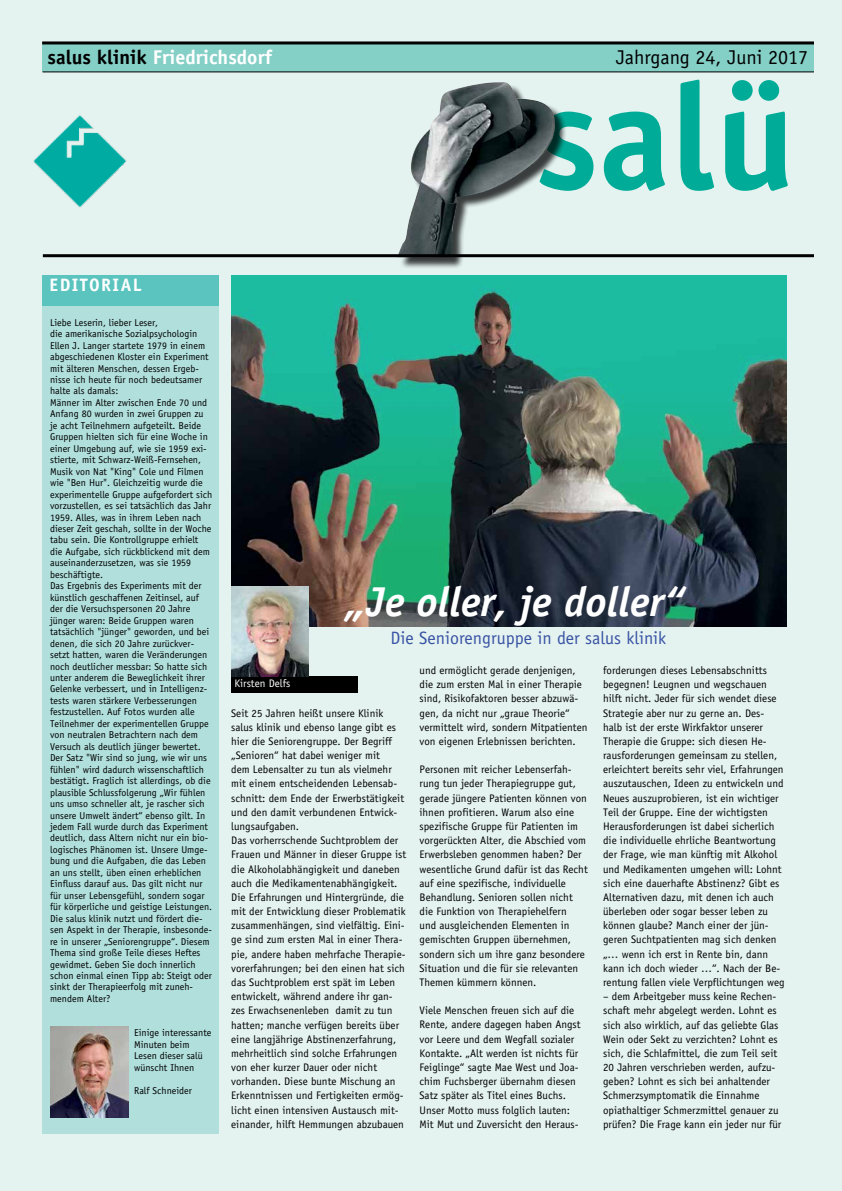
<style>
.page{position:relative;width:842px;height:1191px;background:#e4f3f0}
.page>*{position:absolute;margin:0;border:0;box-sizing:border-box;transform-origin:0 0}
.t1{font:700 150px "Officina Sans Std";color:#00ac98}
.t2{font:italic 700 41.8px "Officina Sans Std";color:#fff}
.t3{font:700 20px "Officina Sans Std";color:#fff}
.t4{font:20px "Officina Sans Std";color:#000}
.t5{font:700 18px "Officina Sans Std";letter-spacing:.08em;color:#fff}
.t6{font:17.9px "Officina Sans Std";color:#3953a4}
.t7{font:11px/14.2px "Officina Sans Std";color:#000}
.t8{font:11px "Officina Sans Std";color:#fff}
.t9{font:10px/11.5px "Officina Sans Std";color:#000}
.s1{color:#000}
</style>
<div class="page">
<div style="left:43px;top:305px;width:176px;height:828px;background:#b0dfdc"></div>
<div style="left:43px;top:275px;width:176px;height:30px;background:#5bc4bf"></div>
<img style="left:51px;top:1026px;width:78px;height:92px">
<div style="left:231px;top:676px;width:126px;height:16px;background:#000"></div>
<img style="left:232px;top:276px;width:554px;height:351px">
<img style="left:231px;top:586px;width:78px;height:90px">
<div style="left:399px;top:84px;width:168px;height:186px;background:#000;opacity:.75"></div>
<img style="left:398px;top:82px;width:157px;height:172px">
<img style="left:33px;top:114px;width:94px;height:94px">
<hr style="left:43px;top:254px;width:771px;height:3px;background:#000">
<div style="left:43px;top:42px;width:771px;height:29px;background:#84cfc6"></div>
<hr style="left:42px;top:41px;width:772px;height:3px;background:#000">
<hr style="left:43px;top:71px;width:771px;height:1px;background:#000">
<h3 class="t3" style="left:48px;top:44px;width:226px"><span class="s1">salus klinik</span> Friedrichsdorf</h3>
<h3 class="t4" style="left:616px;top:45px;width:193px">Jahrgang 24, Juni 2017</h3>
<h1 class="t1" style="left:535px;top:44px;width:262px">salü</h1>
<h3 class="t5" style="left:50px;top:274px;width:94px">EDITORIAL</h3>
<p class="t9" style="left:50px;top:316px;width:164px">Liebe Leserin, lieber Leser,<br>die amerikanische Sozialpsychologin Ellen J. Langer startete 1979 in einem abgeschiedenen Kloster ein Experiment mit älteren Menschen, dessen Ergeb&shy;nisse ich heute für noch bedeutsamer halte als damals:<br>Männer im Alter zwischen Ende 70 und Anfang 80 wurden in zwei Gruppen zu je acht Teilnehmern aufgeteilt. Beide Gruppen hielten sich für eine Woche in einer Umgebung auf, wie sie 1959 exi&shy;stierte, mit Schwarz-Weiß-Fernsehen, Musik von Nat "King" Cole und Filmen wie "Ben Hur". Gleichzeitig wurde die experimentelle Gruppe aufgefordert sich vorzustellen, es sei tatsächlich das Jahr 1959. Alles, was in ihrem Leben nach dieser Zeit geschah, sollte in der Woche tabu sein. Die Kontrollgruppe erhielt die Aufgabe, sich rückblickend mit dem auseinanderzusetzen, was sie 1959 beschäftigte.<br>Das Ergebnis des Experiments mit der künstlich geschaffenen Zeitinsel, auf der die Versuchspersonen 20 Jahre jünger waren: Beide Gruppen waren tatsächlich "jünger" geworden, und bei denen, die sich 20 Jahre zurückver&shy;setzt hatten, waren die Veränderungen noch deutlicher messbar: So hatte sich unter anderem die Beweglichkeit ihrer Gelenke verbessert, und in Intelligenz&shy;tests waren stärkere Verbesserungen festzustellen. Auf Fotos wurden alle Teilnehmer der experimentellen Gruppe von neutralen Betrachtern nach dem Versuch als deutlich jünger bewertet.<br>Der Satz "Wir sind so jung, wie wir uns fühlen" wird dadurch wissenschaftlich bestätigt. Fraglich ist allerdings, ob die plausible Schlussfolgerung „Wir fühlen uns umso schneller alt, je rascher sich unsere Umwelt ändert“ ebenso gilt. In jedem Fall wurde durch das Experiment deutlich, dass Altern nicht nur ein bio&shy;logisches Phänomen ist. Unsere Umge&shy;bung und die Aufgaben, die das Leben an uns stellt, üben einen erheblichen Einfluss darauf aus. Das gilt nicht nur für unser Lebensgefühl, sondern sogar für körperliche und geistige Leistungen.<br>Die salus klinik nutzt und fördert die&shy;sen Aspekt in der Therapie, insbesonde&shy;re in unserer „Seniorengruppe“. Diesem Thema sind große Teile dieses Heftes gewidmet. Geben Sie doch innerlich schon einmal einen Tipp ab: Steigt oder sinkt der Therapieerfolg mit zuneh&shy;mendem Alter?</p>
<p class="t9" style="left:134px;top:1027px;width:79px">Einige interessante<br>Minuten beim<br>Lesen dieser salü wünscht Ihnen</p>
<p class="t9" style="left:134px;top:1084px;width:59px">Ralf Schneider</p>
<h2 class="t2" style="left:346px;top:576px;width:340px">„Je oller, je doller“</h2>
<h3 class="t6" style="left:391px;top:627px;width:277px">Die Seniorengruppe in der salus klinik</h3>
<p class="t8" style="left:234px;top:677px;width:58px">Kirsten Delfs</p>
<p class="t7" style="left:231px;top:706px;width:176px">Seit 25 Jahren heißt unsere Klinik salus klinik und ebenso lange gibt es hier die Seniorengruppe. Der Begriff „Senioren“ hat dabei weniger mit<br>dem Lebensalter zu tun als vielmehr mit einem entscheidenden Lebensab&shy;schnitt: dem Ende der Erwerbstätigkeit und den damit verbundenen Entwick&shy;lungsaufgaben.<br>Das vorherrschende Suchtproblem der Frauen und Männer in dieser Gruppe ist die Alkoholabhängigkeit und daneben auch die Medikamentenabhängigkeit.<br>Die Erfahrungen und Hintergründe, die mit der Entwicklung dieser Problematik zusammenhängen, sind vielfältig. Eini&shy;ge sind zum ersten Mal in einer Thera&shy;pie, andere haben mehrfache Therapie&shy;vorerfahrungen; bei den einen hat sich das Suchtproblem erst spät im Leben entwickelt, während andere ihr gan&shy;zes Erwachsenenleben damit zu tun hatten; manche verfügen bereits über eine langjährige Abstinenzerfahrung, mehrheitlich sind solche Erfahrungen von eher kurzer Dauer oder nicht vorhanden. Diese bunte Mischung an Erkenntnissen und Fertigkeiten ermög&shy;licht einen intensiven Austausch mit&shy;einander, hilft Hemmungen abzubauen</p>
<p class="t7" style="left:420px;top:663px;width:169px">und ermöglicht gerade denjenigen, die zum ersten Mal in einer Therapie sind, Risikofaktoren besser abzuwä&shy;gen, da nicht nur „graue Theorie“ vermittelt wird, sondern Mitpatienten von eigenen Erlebnissen berichten.</p>
<p class="t7" style="left:420px;top:762px;width:170px">Personen mit reicher Lebenserfah&shy;rung tun jeder Therapiegruppe gut, gerade jüngere Patienten können von ihnen profitieren. Warum also eine spezifische Gruppe für Patienten im vorgerückten Alter, die Abschied vom Erwerbsleben genommen haben? Der wesentliche Grund dafür ist das Recht auf eine spezifische, individuelle Behandlung. Senioren sollen nicht die Funktion von Therapiehelfern<br>und ausgleichenden Elementen in gemischten Gruppen übernehmen, sondern sich um ihre ganz besondere Situation und die für sie relevanten Themen kümmern können.</p>
<p class="t7" style="left:420px;top:1003px;width:163px">Viele Menschen freuen sich auf die Rente, andere dagegen haben Angst vor Leere und dem Wegfall sozialer Kontakte. „Alt werden ist nichts für Feiglinge“ sagte Mae West und Joa&shy;chim Fuchsberger übernahm diesen Satz später als Titel eines Buchs.<br>Unser Motto muss folglich lauten:<br>Mit Mut und Zuversicht den Heraus-</p>
<p class="t7" style="left:603px;top:663px;width:183px">forderungen dieses Lebensabschnitts begegnen! Leugnen und wegschauen hilft nicht. Jeder für sich wendet diese Strategie aber nur zu gerne an. Des&shy;halb ist der erste Wirkfaktor unserer Therapie die Gruppe: sich diesen He&shy;rausforderungen gemeinsam zu stellen, erleichtert bereits sehr viel, Erfahrungen auszutauschen, Ideen zu entwickeln und Neues auszuprobieren, ist ein wichtiger Teil der Gruppe. Eine der wichtigsten Herausforderungen ist dabei sicherlich die individuelle ehrliche Beantwortung der Frage, wie man künftig mit Alkohol und Medikamenten umgehen will: Lohnt sich eine dauerhafte Abstinenz? Gibt es Alternativen dazu, mit denen ich auch überleben oder sogar besser leben zu können glaube? Manch einer der jün&shy;geren Suchtpatienten mag sich denken „… wenn ich erst in Rente bin, dann kann ich doch wieder …“. Nach der Be&shy;rentung fallen viele Verpflichtungen weg</p>
<p class="t7" style="left:603px;top:989px;width:180px">– dem Arbeitgeber muss keine Rechen&shy;schaft mehr abgelegt werden. Lohnt es sich also wirklich, auf das geliebte Glas Wein oder Sekt zu verzichten? Lohnt es sich, die Schlafmittel, die zum Teil seit 20 Jahren verschrieben werden, aufzu&shy;geben? Lohnt es sich bei anhaltender Schmerzsymptomatik die Einnahme opiathaltiger Schmerzmittel genauer zu prüfen? Die Frage kann ein jeder nur für</p>
</div>
